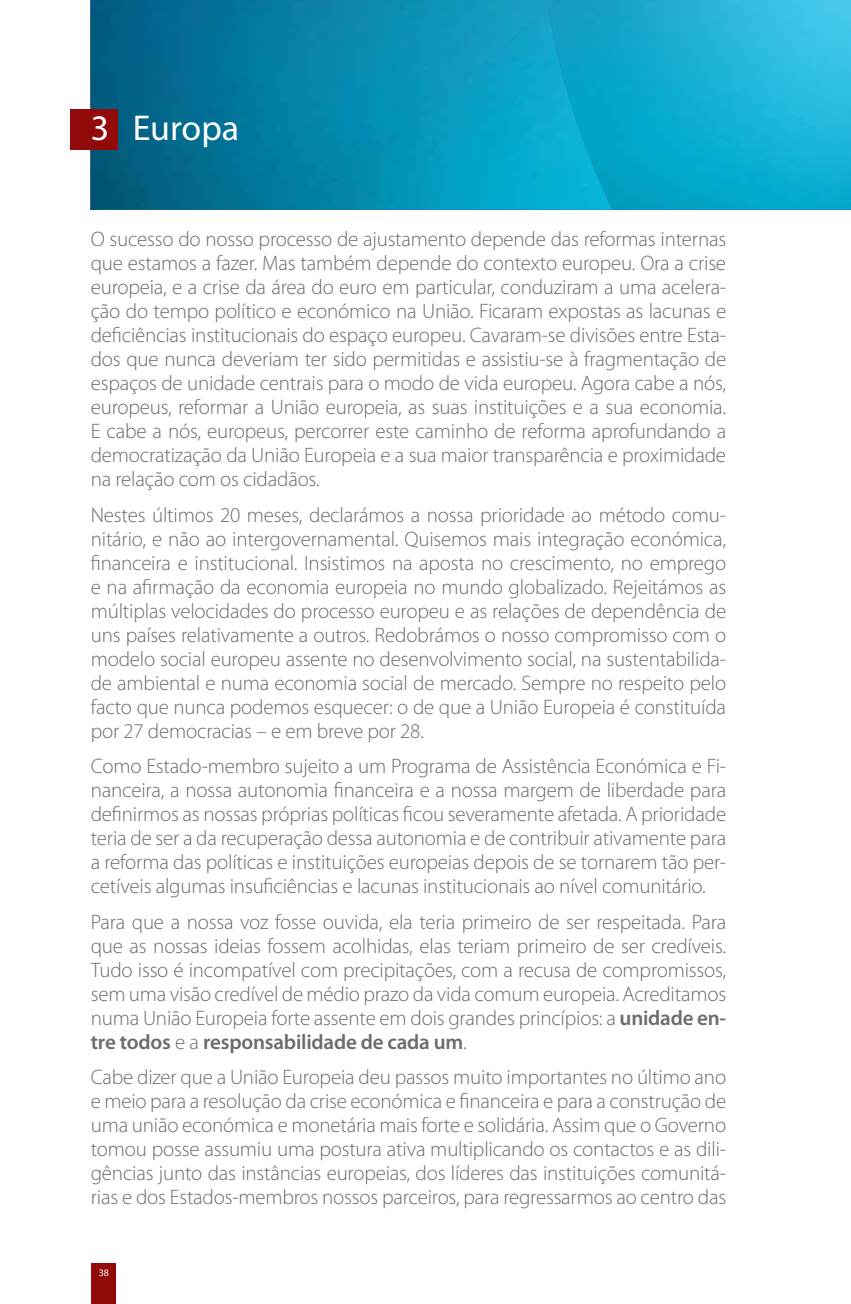
<style>
.page{position:relative;width:851px;height:1304px;background:#fff}
.page>*{position:absolute;margin:0;border:0;box-sizing:border-box;transform-origin:0 0}
.t1{font:36px "Myriad Pro";color:#fff}
.t2{font:300 21px/24px "Myriad Pro";letter-spacing:-.01em;color:#6a6b6b;text-align:justify}
.t3{font:10px "Myriad Pro";color:#fff}
.s1{font-weight:600}
</style>
<div class="page">
<div style="left:92px;top:1263px;width:24px;height:41px;background:#920a09"></div>
<img style="left:91px;top:0;width:295px;height:210px">
<div style="left:365px;top:0;width:35px;height:87px;background:#0b8eb3"></div>
<img style="left:386px;top:87px;width:14px;height:32px">
<img style="left:400px;top:0;width:147px;height:119px">
<img style="left:299px;top:143px;width:71px;height:67px">
<div style="left:370px;top:119px;width:46px;height:91px;background:#0191b6"></div>
<img style="left:416px;top:10px;width:132px;height:200px">
<img style="left:548px;top:0;width:302px;height:210px">
<div style="left:70px;top:110px;width:47px;height:40px;background:#920a09"></div>
<h1 class="t1" style="left:91px;top:106px;width:150px">3 Europa</h1>
<p class="t2" style="left:91px;top:227px;width:637px">O sucesso do nosso processo de ajustamento depende das reformas internas que estamos a fazer. Mas também depende do contexto europeu. Ora a crise europeia, e a crise da área do euro em particular, conduziram a uma acelera&shy;ção do tempo político e económico na União. Ficaram expostas as lacunas e deficiências institucionais do espaço europeu. Cavaram-se divisões entre Esta&shy;dos que nunca deveriam ter sido permitidas e assistiu-se à fragmentação de espaços de unidade centrais para o modo de vida europeu. Agora cabe a nós, europeus, reformar a União europeia, as suas instituições e a sua economia.<br>E cabe a nós, europeus, percorrer este caminho de reforma aprofundando a democratização da União Europeia e a sua maior transparência e proximidade na relação com os cidadãos.</p>
<p class="t2" style="left:91px;top:503px;width:637px">Nestes últimos 20 meses, declarámos a nossa prioridade ao método comu&shy;nitário, e não ao intergovernamental. Quisemos mais integração económica, financeira e institucional. Insistimos na aposta no crescimento, no emprego e na afirmação da economia europeia no mundo globalizado. Rejeitámos as múltiplas velocidades do processo europeu e as relações de dependência de uns países relativamente a outros. Redobrámos o nosso compromisso com o modelo social europeu assente no desenvolvimento social, na sustentabilida&shy;de ambiental e numa economia social de mercado. Sempre no respeito pelo facto que nunca podemos esquecer: o de que a União Europeia é constituída por 27 democracias – e em breve por 28.</p>
<p class="t2" style="left:91px;top:754px;width:636px">Como Estado-membro sujeito a um Programa de Assistência Económica e Fi&shy;nanceira, a nossa autonomia financeira e a nossa margem de liberdade para definirmos as nossas próprias políticas ficou severamente afetada. A prioridade teria de ser a da recuperação dessa autonomia e de contribuir ativamente para a reforma das políticas e instituições europeias depois de se tornarem tão per&shy;cetíveis algumas insuficiências e lacunas institucionais ao nível comunitário.</p>
<p class="t2" style="left:91px;top:909px;width:637px">Para que a nossa voz fosse ouvida, ela teria primeiro de ser respeitada. Para que as nossas ideias fossem acolhidas, elas teriam primeiro de ser credíveis.<br>Tudo isso é incompatível com precipitações, com a recusa de compromissos, sem uma visão credível de médio prazo da vida comum europeia. Acreditamos numa União Europeia forte assente em dois grandes princípios: a <span class="s1">unidade en&shy;tre todos</span> e a <span class="s1">responsabilidade de cada um</span>.</p>
<p class="t2" style="left:91px;top:1065px;width:637px">Cabe dizer que a União Europeia deu passos muito importantes no último ano e meio para a resolução da crise económica e financeira e para a construção de uma união económica e monetária mais forte e solidária. Assim que o Governo tomou posse assumiu uma postura ativa multiplicando os contactos e as dili&shy;gências junto das instâncias europeias, dos líderes das instituições comunitá&shy;rias e dos Estados-membros nossos parceiros, para regressarmos ao centro das</p>
<p class="t3" style="left:99px;top:1267px;width:12px">38</p>
</div>
